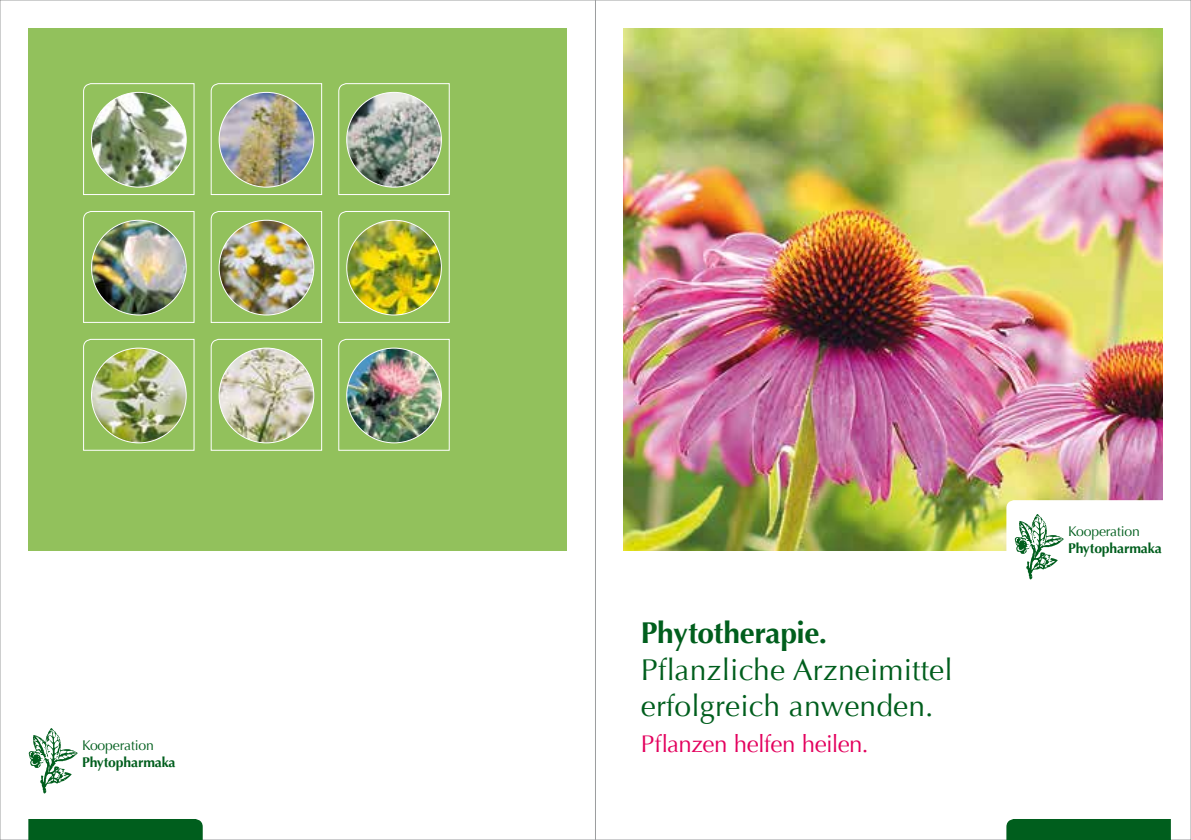
<style>
.page{position:relative;width:1191px;height:840px;background:#fff}
.page>*{position:absolute;margin:0;border:0;box-sizing:border-box;transform-origin:0 0}
.t1{font:30px/36px "Optima";letter-spacing:.005em;color:#005e1d}
.t2{font:700 30px "Optima";letter-spacing:-.01em;color:#005e1d}
.t3{font:24px "Optima";letter-spacing:-.025em;color:#e3005d}
.t4{font:700 14px "Optima";letter-spacing:-.01em;color:#005e1d}
.t5{font:14px "Optima";letter-spacing:-.01em;color:#005e1d}
</style>
<div class="page">
<div style="left:28px;top:28px;width:539px;height:522px;background:#92c15c"></div>
<div style="left:28px;top:819px;width:175px;height:20px;background:#005e1d"></div>
<svg style="left:29px;top:728px;width:49px;height:65px"></svg>
<svg style="left:338px;top:338px;width:112px;height:113px"></svg>
<img style="left:347px;top:348px;width:94px;height:94px;border-radius:47px">
<svg style="left:210px;top:338px;width:113px;height:113px"></svg>
<img style="left:219px;top:348px;width:95px;height:94px;border-radius:47px">
<svg style="left:83px;top:338px;width:112px;height:113px"></svg>
<img style="left:91px;top:348px;width:95px;height:94px;border-radius:47px">
<svg style="left:210px;top:211px;width:113px;height:112px"></svg>
<img style="left:219px;top:220px;width:95px;height:95px;border-radius:47px">
<svg style="left:83px;top:83px;width:112px;height:112px"></svg>
<img style="left:91px;top:92px;width:95px;height:95px;border-radius:47px">
<svg style="left:338px;top:83px;width:112px;height:112px"></svg>
<img style="left:347px;top:92px;width:94px;height:95px;border-radius:47px">
<svg style="left:210px;top:83px;width:113px;height:112px"></svg>
<img style="left:219px;top:92px;width:95px;height:95px;border-radius:47px">
<svg style="left:338px;top:211px;width:112px;height:112px"></svg>
<img style="left:347px;top:220px;width:94px;height:95px;border-radius:47px">
<svg style="left:83px;top:211px;width:112px;height:112px"></svg>
<img style="left:91px;top:220px;width:95px;height:95px;border-radius:47px">
<img style="left:624px;top:28px;width:538px;height:522px">
<div style="left:1006px;top:500px;width:178px;height:95px;background:#fff;border-radius:8px"></div>
<svg style="left:1014px;top:514px;width:49px;height:65px"></svg>
<div style="left:1006px;top:819px;width:164px;height:20px;background:#005e1d"></div>
<p class="t5" style="left:82px;top:736px;width:73px">Kooperation</p>
<p class="t4" style="left:82px;top:753px;width:95px">Phytopharmaka</p>
<p class="t2" style="left:641px;top:615px;width:188px">Phytotherapie.</p>
<p class="t1" style="left:641px;top:651px;width:313px">Pflanzliche Arzneimittel erfolgreich anwenden.</p>
<p class="t3" style="left:641px;top:729px;width:229px">Pflanzen helfen heilen.</p>
<p class="t5" style="left:1068px;top:523px;width:73px">Kooperation</p>
<p class="t4" style="left:1068px;top:539px;width:95px">Phytopharmaka</p>
</div>
